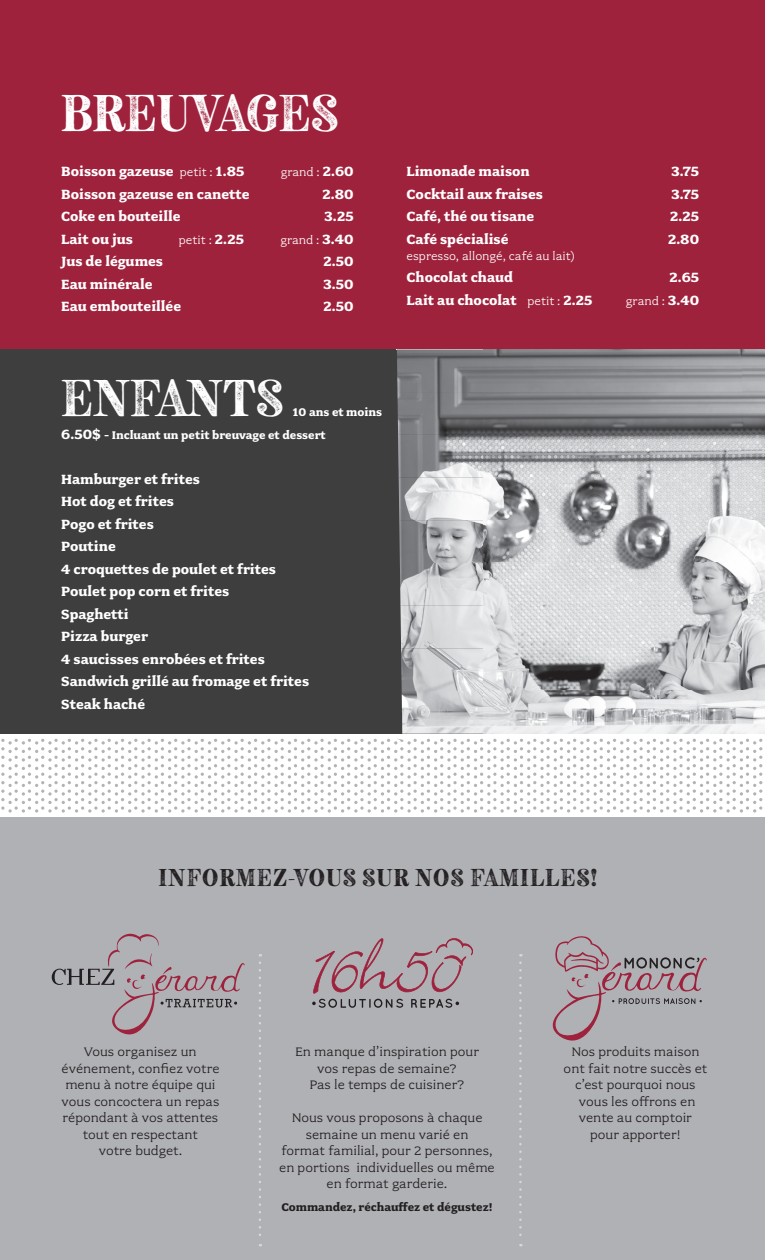
<style>
.page{position:relative;width:765px;height:1260px;background:#fff}
.page>*{position:absolute;margin:0;border:0;box-sizing:border-box;transform-origin:0 0}
.t1{font:45px "Neato Serif Rough";color:#fff}
.t2{font:21.25px "Neato Serif Rough";letter-spacing:.05em;color:#231f20}
.t3{font:700 15px/22.5px "Fairplex Wide OT";color:#fff}
.t4{font:13.75px/16.5px "Fairplex Wide OT";color:#231f20;text-align:center}
.t5{font:12.5px "Fairplex Wide OT";color:#fff}
.t6{font:700 12.5px/22.5px "Fairplex Wide OT";color:#fff}
.t7{font:700 12.5px "Fairplex Wide OT";color:#231f20}
.s1{font-weight:400;font-size:12.5px}
.s2{font-weight:700;font-size:15px}
.s3{font-size:15px}
</style>
<div class="page">
<div style="left:0;top:818px;width:765px;height:442px;background:#b0b1b5"></div>
<div style="left:0;top:0;width:765px;height:355px;background:#9f223d"></div>
<svg style="left:312px;top:938px;width:161px;height:70px"></svg>
<svg style="left:52px;top:933px;width:193px;height:102px"></svg>
<svg style="left:552px;top:936px;width:155px;height:105px"></svg>
<div style="left:0;top:349px;width:765px;height:385px;background:#3e3e3f"></div>
<svg style="left:1px;top:738px;width:762px;height:75px"></svg>
<img style="left:397px;top:349px;width:345px;height:129px">
<img style="left:742px;top:349px;width:23px;height:342px">
<img style="left:399px;top:477px;width:343px;height:171px">
<img style="left:401px;top:648px;width:341px;height:43px">
<img style="left:402px;top:691px;width:363px;height:43px">
<svg style="left:259px;top:963px;width:2px;height:283px"></svg>
<svg style="left:519px;top:963px;width:3px;height:283px"></svg>
<h1 class="t1" style="left:61px;top:83px;width:279px">BREUVAGES</h1>
<p class="t3" style="left:61px;top:160px;width:185px">Boisson gazeuse <span class="s1">petit :</span> 1.85</p>
<p class="t5" style="left:281px;top:166px;width:74px">grand : <span class="s2">2.60</span></p>
<p class="t3" style="left:61px;top:183px;width:190px">Boisson gazeuse en canette</p>
<p class="t3" style="left:323px;top:183px;width:33px">2.80</p>
<p class="t3" style="left:61px;top:205px;width:121px">Coke en bouteille</p>
<p class="t3" style="left:325px;top:205px;width:31px">3.25</p>
<p class="t3" style="left:61px;top:228px;width:73px">Lait ou jus</p>
<p class="t5" style="left:179px;top:233px;width:67px">petit : <span class="s2">2.25</span></p>
<p class="t5" style="left:280px;top:233px;width:75px">grand : <span class="s2">3.40</span></p>
<p class="t3" style="left:61px;top:250px;width:103px">Jus de légumes</p>
<p class="t3" style="left:323px;top:250px;width:32px">2.50</p>
<p class="t3" style="left:61px;top:273px;width:93px">Eau minérale</p>
<p class="t3" style="left:323px;top:273px;width:32px">3.50</p>
<p class="t3" style="left:61px;top:295px;width:121px">Eau embouteillée</p>
<p class="t3" style="left:323px;top:295px;width:32px">2.50</p>
<p class="t3" style="left:407px;top:160px;width:125px">Limonade maison</p>
<p class="t3" style="left:671px;top:160px;width:29px">3.75</p>
<p class="t3" style="left:407px;top:183px;width:138px">Cocktail aux fraises</p>
<p class="t3" style="left:671px;top:183px;width:29px">3.75</p>
<p class="t3" style="left:407px;top:205px;width:129px">Café, thé ou tisane</p>
<p class="t3" style="left:670px;top:205px;width:31px">2.25</p>
<p class="t3" style="left:407px;top:228px;width:103px">Café spécialisé</p>
<p class="t3" style="left:668px;top:228px;width:33px">2.80</p>
<p class="t5" style="left:407px;top:249px;width:170px">espresso, allongé, café au lait)</p>
<p class="t3" style="left:407px;top:267px;width:108px">Chocolat chaud</p>
<p class="t3" style="left:669px;top:267px;width:31px">2.65</p>
<p class="t3" style="left:407px;top:289px;width:187px">Lait au chocolat <span class="s1">petit :</span> 2.25</p>
<p class="t5" style="left:626px;top:294px;width:75px">grand : <span class="s2">3.40</span></p>
<h1 class="t1" style="left:61px;top:368px;width:224px">ENFANTS</h1>
<p class="t6" style="left:61px;top:401px;width:323px;text-indent:232px">10 ans et moins<br><span class="s3">6.50$</span> - Incluant un petit breuvage et dessert</p>
<p class="t3" style="left:61px;top:468px;width:249px">Hamburger et frites<br>Hot dog et frites<br>Pogo et frites<br>Poutine<br>4 croquettes de poulet et frites<br>Poulet pop corn et frites<br>Spaghetti<br>Pizza burger<br>4 saucisses enrobées et frites<br>Sandwich grillé au fromage et frites<br>Steak haché</p>
<h2 class="t2" style="left:158px;top:863px;width:440px">INFORMEZ-VOUS SUR NOS FAMILLES!</h2>
<p class="t4" style="left:62px;top:1044px;width:160px">Vous organisez un événement, confiez votre menu à notre équipe qui vous concoctera un repas répondant à vos attentes tout en respectant<br>votre budget.</p>
<p class="t4" style="left:295px;top:1044px;width:186px">En manque d’inspiration pour vos repas de semaine?<br>Pas le temps de cuisiner?</p>
<p class="t4" style="left:279px;top:1110px;width:217px">Nous vous proposons à chaque semaine un menu varié en<br>format familial, pour 2 personnes, en portions individuelles ou même en format garderie.</p>
<p class="t7" style="left:281px;top:1200px;width:213px">Commandez, réchauffez et dégustez!</p>
<p class="t4" style="left:564px;top:1044px;width:145px">Nos produits maison ont fait notre succès et c’est pourquoi nous vous les offrons en vente au comptoir pour apporter!</p>
</div>
